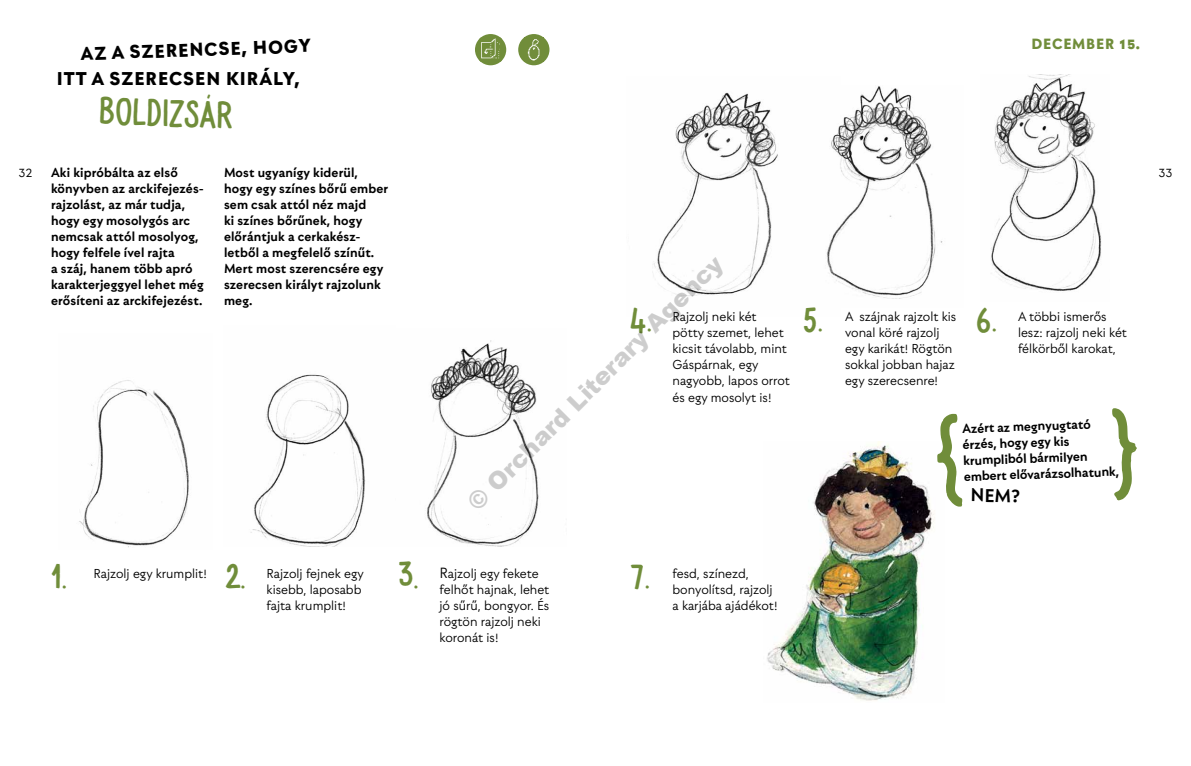
<style>
.page{position:relative;width:1191px;height:766px;background:#fff}
.page>*{position:absolute;margin:0;border:0;box-sizing:border-box;transform-origin:0 0}
.t1{font:condensed 40px "SD Sans";color:#708d3a}
.t2{font:900 24px "Arial";color:rgb(0 0 0/.2)}
.t3{font:900 20px "Utily";letter-spacing:.05em;color:#000}
.t4{font:700 20px "Utily";color:#000}
.t5{font:900 16px "Utily";letter-spacing:.05em;color:#708d3a}
.t6{font:700 14px/16px "Utily";letter-spacing:.01em;color:#000}
.t7{font:14px/16px "Utily";color:#000}
.s1{font-size:16px}
</style>
<div class="page">
<div style="left:475px;top:34px;width:31px;height:31px;background:#708d3a;border-radius:50%"></div>
<img style="left:479px;top:38px;width:23px;height:24px">
<div style="left:518px;top:34px;width:31px;height:31px;background:#708d3a;border-radius:50%"></div>
<img style="left:527px;top:39px;width:13px;height:22px">
<img style="left:427px;top:340px;width:112px;height:206px">
<img style="left:991px;top:75px;width:111px;height:216px">
<img style="left:79px;top:380px;width:110px;height:168px">
<img style="left:652px;top:92px;width:126px;height:204px">
<img style="left:250px;top:374px;width:116px;height:172px">
<img style="left:826px;top:86px;width:117px;height:213px">
<img style="left:767px;top:441px;width:168px;height:260px">
<h3 class="t3" style="left:80px;top:41px;width:232px;rotate:-2deg">AZ A SZERENCSE, HOGY</h3>
<h3 class="t3" style="left:57px;top:66px;width:245px">ITT A SZERECSEN KIRÁLY,</h3>
<h1 class="t1" style="left:100px;top:87px;width:136px;rotate:2deg">Boldizsár</h1>
<p class="t5" style="left:1031px;top:34px;width:110px">DECEMBER 15.</p>
<p class="t6" style="left:51px;top:164px;width:154px">Aki kipróbálta az első könyvben az arckifejezés&shy;rajzolást, az már tudja, hogy egy mosolygós arc nemcsak attól mosolyog, hogy felfele ível rajta<br>a száj, hanem több apró karakterjeggyel lehet még erősíteni az arckifejezést.</p>
<p class="t6" style="left:224px;top:164px;width:166px">Most ugyanígy kiderül, hogy egy színes bőrű ember sem csak attól néz majd<br>ki színes bőrűnek, hogy előrántjuk a cerkakész&shy;letből a megfelelő színűt.<br>Mert most szerencsére egy szerecsen királyt rajzolunk meg.</p>
<p class="t7" style="left:19px;top:164px;width:15px">32</p>
<p class="t7" style="left:1158px;top:164px;width:15px">33</p>
<h2 class="t2" style="left:459px;top:493px;width:350px;rotate:-45deg">© Orchard Literary Agency</h2>
<h1 class="t1" style="left:802px;top:295px;width:23px">5.</h1>
<p class="t7" style="left:845px;top:308px;width:113px">A szájnak rajzolt kis vonal köré rajzolj egy karikát! Rögtön sokkal jobban hajaz egy szerecsenre!</p>
<h1 class="t1" style="left:975px;top:295px;width:24px">6.</h1>
<p class="t7" style="left:1018px;top:308px;width:110px">A többi ismerős lesz: rajzolj neki két félkörből karokat,</p>
<h1 class="t1" style="left:630px;top:295px;width:24px">4.</h1>
<p class="t7" style="left:672px;top:308px;width:119px">Rajzolj neki két pötty szemet, lehet kicsit távolabb, mint<br>Gáspárnak, egy nagyobb, lapos orrot és egy mosolyt is!</p>
<p class="t6" style="left:962px;top:420px;width:157px;rotate:-2deg">Azért az megnyugtató érzés, hogy egy kis krumpliból bármilyen embert elővarázsolhatunk,</p>
<h3 class="t4" style="left:970px;top:483px;width:51px;rotate:1deg">NEM?</h3>
<h1 class="t1" style="left:51px;top:551px;width:18px">1.</h1>
<p class="t7" style="left:94px;top:564px;width:115px">Rajzolj egy krumplit!</p>
<h1 class="t1" style="left:224px;top:551px;width:24px">2.</h1>
<p class="t7" style="left:266px;top:564px;width:99px">Rajzolj fejnek egy kisebb, laposabb fajta krumplit!</p>
<h1 class="t1" style="left:397px;top:550px;width:24px">3.</h1>
<p class="t7" style="left:439px;top:564px;width:111px"><span class="s1">R</span>ajzolj egy fekete felhőt hajnak, lehet jó sűrű, bongyor. És rögtön rajzolj neki koronát is!</p>
<h1 class="t1" style="left:630px;top:551px;width:22px">7.</h1>
<p class="t7" style="left:672px;top:564px;width:106px">fesd, színezd, bonyolítsd, rajzolj a karjába ajádékot!</p>
</div>
